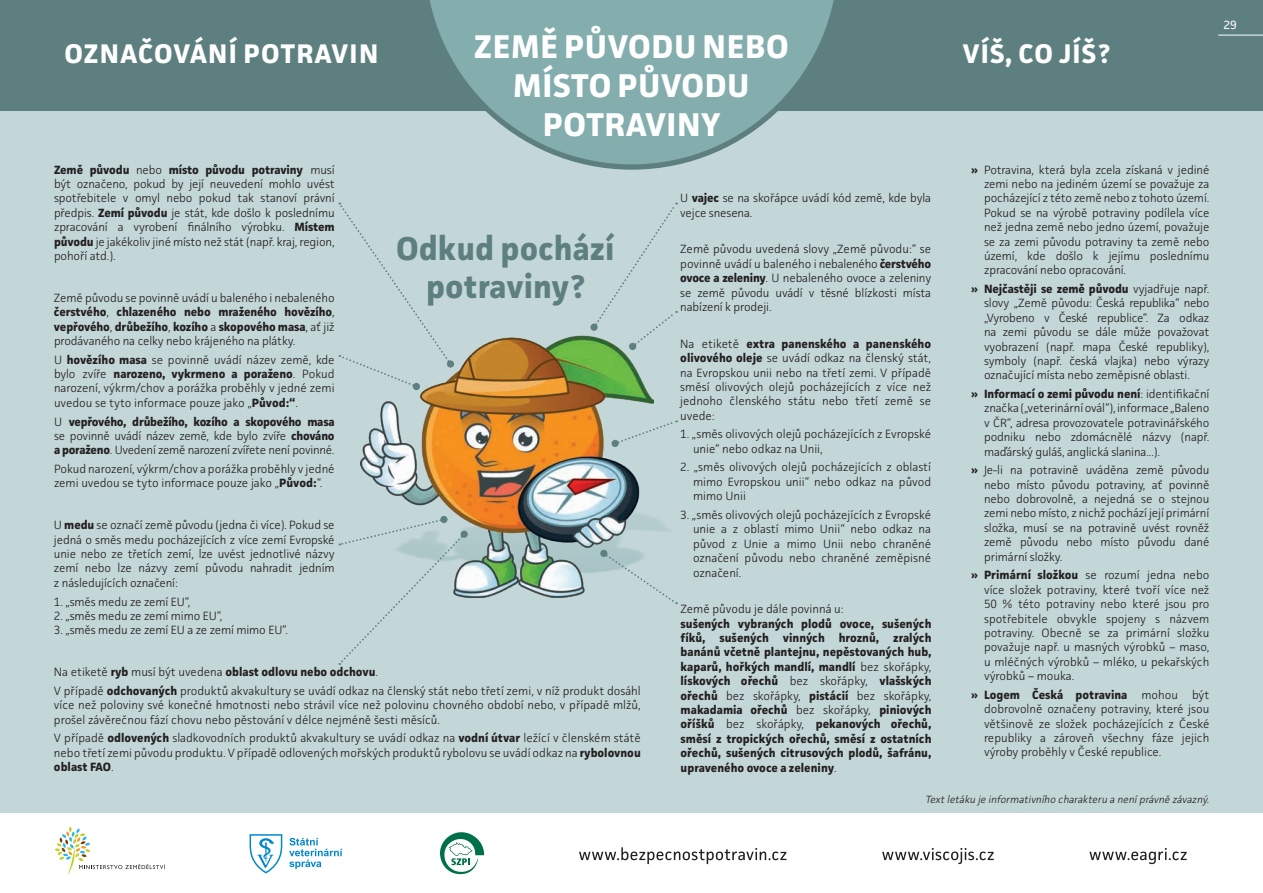
<style>
.page{position:relative;width:1263px;height:893px;background:#fff}
.page>*{position:absolute;margin:0;border:0;box-sizing:border-box;transform-origin:0 0}
.t1{font:700 33px/39px "Facit";letter-spacing:.02em;color:#fff;text-align:center}
.t2{font:700 33px/37.5px "Facit";color:#5e7f7f;text-align:center}
.t3{font:700 27px "Facit";letter-spacing:.05em;color:#fff}
.t4{font:300 12px/14.4px "Facit";letter-spacing:-.01em;color:#231f20;text-align:justify}
.t5{font:700 12px/14.4px "Facit";color:#231f20;text-align:justify}
.t6{font:12px "Facit";color:#fff}
.t7{font:italic 300 10.5px "Facit";color:#231f20}
.s1{font-weight:700}
.s2{font-weight:300}
</style>
<div class="page">
<div style="left:0;top:103px;width:1263px;height:712px;background:#c4d7d8"></div>
<div style="left:0;top:0;width:1263px;height:111px;background:#5e7f7f"></div>
<svg style="left:583px;top:164px;width:97px;height:6px"></svg>
<svg style="left:430px;top:0;width:404px;height:164px;fill:#84adae"></svg>
<div style="left:590px;top:324px;width:8px;height:7px;background:#5e7f7f;border-radius:50%"></div>
<svg style="left:593px;top:203px;width:85px;height:132px"></svg>
<svg style="left:338px;top:203px;width:92px;height:163px"></svg>
<img style="left:361px;top:335px;width:292px;height:263px">
<svg style="left:615px;top:420px;width:62px;height:24px"></svg>
<div style="left:611px;top:440px;width:8px;height:7px;background:#5e7f7f;border-radius:50%"></div>
<div style="left:440px;top:516px;width:8px;height:7px;background:#5e7f7f;border-radius:50%"></div>
<svg style="left:338px;top:518px;width:127px;height:147px"></svg>
<div style="left:461px;top:531px;width:7px;height:7px;background:#5e7f7f;border-radius:50%"></div>
<svg style="left:604px;top:552px;width:73px;height:52px"></svg>
<div style="left:600px;top:550px;width:7px;height:7px;background:#5e7f7f;border-radius:50%"></div>
<svg style="left:579px;top:847px;width:207px;height:17px"></svg>
<svg style="left:882px;top:848px;width:112px;height:16px"></svg>
<svg style="left:1089px;top:848px;width:98px;height:16px"></svg>
<svg style="left:55px;top:827px;width:110px;height:47px"></svg>
<svg style="left:289px;top:838px;width:53px;height:31px"></svg>
<svg style="left:249px;top:834px;width:33px;height:39px"></svg>
<svg style="left:440px;top:832px;width:44px;height:42px"></svg>
<hr style="left:1218px;top:35px;width:45px;height:1px;background:#fff">
<h1 class="t1" style="left:474px;top:27px;width:316px">ZEMĚ PŮVODU NEBO<br>MÍSTO PŮVODU<br>POTRAVINY</h1>
<h2 class="t3" style="left:64px;top:37px;width:315px">OZNAČOVÁNÍ POTRAVIN</h2>
<h2 class="t3" style="left:963px;top:37px;width:149px">VÍŠ, CO JÍŠ?</h2>
<p class="t4" style="left:54px;top:162px;width:282px"><span class="s1">Země původu</span> nebo <span class="s1">místo původu potraviny</span> musí být označeno, pokud by její neuvedení mohlo uvést spotřebitele v omyl nebo pokud tak stanoví právní předpis. <span class="s1">Zemí původu</span> je stát, kde došlo k poslednímu zpracování a vyrobení finálního výrobku. <span class="s1">Místem původu</span> je jakékoliv jiné místo než stát (např. kraj, region, pohoří atd.).</p>
<p class="t4" style="left:54px;top:290px;width:282px">Země původu se povinně uvádí u baleného i nebaleného <span class="s1">čerstvého</span>, <span class="s1">chlazeného nebo mraženého hovězího</span>, <span class="s1">vepřového</span>, <span class="s1">drůbežího</span>, <span class="s1">kozího</span> a <span class="s1">skopového masa</span>, ať již prodávaného na celky nebo krájeného na plátky.</p>
<p class="t4" style="left:54px;top:352px;width:282px">U <span class="s1">hovězího masa</span> se povinně uvádí název země, kde bylo zvíře <span class="s1">narozeno, vykrmeno a poraženo</span>. Pokud narození, výkrm/chov a porážka proběhly v jedné zemi uvedou se tyto informace pouze jako „<span class="s1">Původ:“</span>.</p>
<p class="t4" style="left:54px;top:414px;width:282px">U <span class="s1">vepřového, drůbežího, kozího a skopového masa </span>se povinně uvádí název země, kde bylo zvíře <span class="s1">chováno a poraženo</span>. Uvedení země narození zvířete není povinné.</p>
<p class="t4" style="left:54px;top:461px;width:282px">Pokud narození, výkrm/chov a porážka proběhly v jedné zemi uvedou se tyto informace pouze jako „<span class="s1">Původ:</span>“.</p>
<p class="t4" style="left:54px;top:518px;width:282px">U <span class="s1">medu</span> se označí země původu (jedna či více). Pokud se jedná o směs medu pocházejících z více zemí Evropské unie nebo ze třetích zemí, lze uvést jednotlivé názvy zemí nebo lze názvy zemí původu nahradit jedním z následujících označení:</p>
<p class="t4" style="left:54px;top:594px;width:138px">1. „směs medu ze zemí EU“,</p>
<p class="t4" style="left:54px;top:608px;width:170px">2. „směs medu ze zemí mimo EU“,</p>
<p class="t4" style="left:54px;top:623px;width:235px">3. „směs medu ze zemí EU a ze zemí mimo EU“.</p>
<h1 class="t2" style="left:396px;top:229px;width:220px">Odkud pochází potraviny?</h1>
<p class="t4" style="left:54px;top:662px;width:588px;line-height:18.6px">Na etiketě <span class="s1">ryb</span> musí být uvedena <span class="s1">oblast odlovu nebo odchovu</span>.<br>V případě <span class="s1">odchovaných</span> produktů akvakultury se uvádí odkaz na členský stát nebo třetí zemi, v níž produkt dosáhl</p>
<p class="t4" style="left:54px;top:698px;width:588px">více než poloviny své konečné hmotnosti nebo strávil více než polovinu chovného období nebo, v případě mlžů, prošel závěrečnou fází chovu nebo pěstování v délce nejméně šesti měsíců.</p>
<p class="t4" style="left:54px;top:731px;width:588px">V případě <span class="s1">odlovených</span> sladkovodních produktů akvakultury se uvádí odkaz na <span class="s1">vodní útvar</span> ležící v členském státě nebo třetí zemi původu produktu. V případě odlovených mořských produktů rybolovu se uvádí odkaz na <span class="s1">rybolovnou oblast FAO</span>.</p>
<p class="t4" style="left:984px;top:162px;width:227px;text-indent:-13px"><span class="s1">»</span> Potravina, která byla zcela získaná v jediné zemi nebo na jediném území se považuje za pocházející z této země nebo z tohoto území.<br>Pokud se na výrobě potraviny podílela více než jedna země nebo jedno území, považuje se za zemi původu potraviny ta země nebo území, kde došlo k jejímu poslednímu zpracování nebo opracování.</p>
<p class="t4" style="left:984px;top:281px;width:227px;text-indent:-13px"><span class="s1">» Nejčastěji se země původu</span> vyjadřuje např. slovy „Země původu: Česká republika“ nebo „Vyrobeno v České republice“. Za odkaz na zemi původu se dále může považovat vyobrazení (např. mapa České republiky), symboly (např. česká vlajka) nebo výrazy označující místa nebo zeměpisné oblasti.</p>
<p class="t4" style="left:984px;top:386px;width:227px;text-indent:-13px"><span class="s1">» Informací o zemi původu není</span>: identifikační značka („veterinární ovál“), informace „Baleno v ČR“, adresa provozovatele potravinářského podniku nebo zdomácnělé názvy (např. maďárský guláš, anglická slanina...).</p>
<p class="t4" style="left:984px;top:463px;width:227px;text-indent:-13px"><span class="s1">»</span> Je-li na potravině uváděna země původu nebo místo původu potraviny, ať povinně nebo dobrovolně, a nejedná se o stejnou zemi nebo místo, z nichž pochází její primární složka, musí se na potravině uvést rovněž země původu nebo místo původu dané primární složky.</p>
<p class="t4" style="left:984px;top:568px;width:227px;text-indent:-13px"><span class="s1">» Primární složkou</span> se rozumí jedna nebo více složek potraviny, které tvoří více než 50 % této potraviny nebo které jsou pro spotřebitele obvykle spojeny s názvem potraviny. Obecně se za primární složku považuje např. u masných výrobků – maso, u mléčných výrobků – mléko, u pekařských výrobků – mouka.</p>
<p class="t4" style="left:984px;top:687px;width:227px;text-indent:-13px"><span class="s1">» Logem Česká potravina</span> mohou být dobrovolně označeny potraviny, které jsou většinově ze složek pocházejících z České republiky a zároveň všechny fáze jejich výroby proběhly v České republice.</p>
<p class="t7" style="left:925px;top:793px;width:287px">Text letáku je informativního charakteru a neníprávně závazný.</p>
<p class="t4" style="left:680px;top:191px;width:252px">U <span class="s1">vajec</span> se na skořápce uvádí kód země, kde byla vejce snesena.</p>
<p class="t4" style="left:680px;top:242px;width:252px">Země původu uvedená slovy „Země původu:“ se povinně uvádí u baleného i nebaleného <span class="s1">čerstvého ovoce a zeleniny</span>. U nebaleného ovoce a zeleniny se země původu uvádí v těsné blízkosti místa nabízení k prodeji.</p>
<p class="t4" style="left:680px;top:336px;width:252px">Na etiketě <span class="s1">extra panenského a panenského olivového oleje</span> se uvádí odkaz na členský stát, na Evropskou unii nebo na třetí zemi. V případě směsí olivových olejů pocházejících z více než jednoho členského státu nebo třetí země se uvede:</p>
<p class="t4" style="left:693px;top:427px;width:240px;text-indent:-13px">1. „směs olivových olejů pocházejících z Evropské unie“ nebo odkaz na Unii,</p>
<p class="t4" style="left:693px;top:460px;width:240px;text-indent:-13px">2. „směs olivových olejů pocházejících z oblastí mimo Evropskou unii“ nebo odkaz na původ mimo Unii</p>
<p class="t4" style="left:693px;top:507px;width:240px;text-indent:-13px">3. „směs olivových olejů pocházejících z Evropské unie a z oblastí mimo Unii“ nebo odkaz na původ z Unie a mimo Unii nebo chraněné označení původu nebo chraněné zeměpisné označení.</p>
<p class="t4" style="left:681px;top:602px;width:165px">Země původu je dále povinná u:</p>
<p class="t5" style="left:681px;top:616px;width:252px">sušených vybraných plodů ovoce, sušených fíků, sušených vinných hroznů, zralých banánů včetně plantejnu, nepěstovaných hub, kaparů, hořkých mandlí, mandlí <span class="s2">bez skořápky, </span>lískových ořechů <span class="s2">bez skořápky,</span> vlašských ořechů <span class="s2">bez skořápky,</span> pistácií <span class="s2">bez skořápky, </span>makadamia ořechů <span class="s2">bez skořápky,</span> piniových oříšků <span class="s2">bez skořápky,</span> pekanových ořechů, směsí z tropických ořechů, směsí z ostatních ořechů, sušených citrusových plodů, šafránu, upraveného ovoce a zeleniny<span class="s2">.</span></p>
<p class="t6" style="left:1223px;top:17px;width:15px">29</p>
</div>
